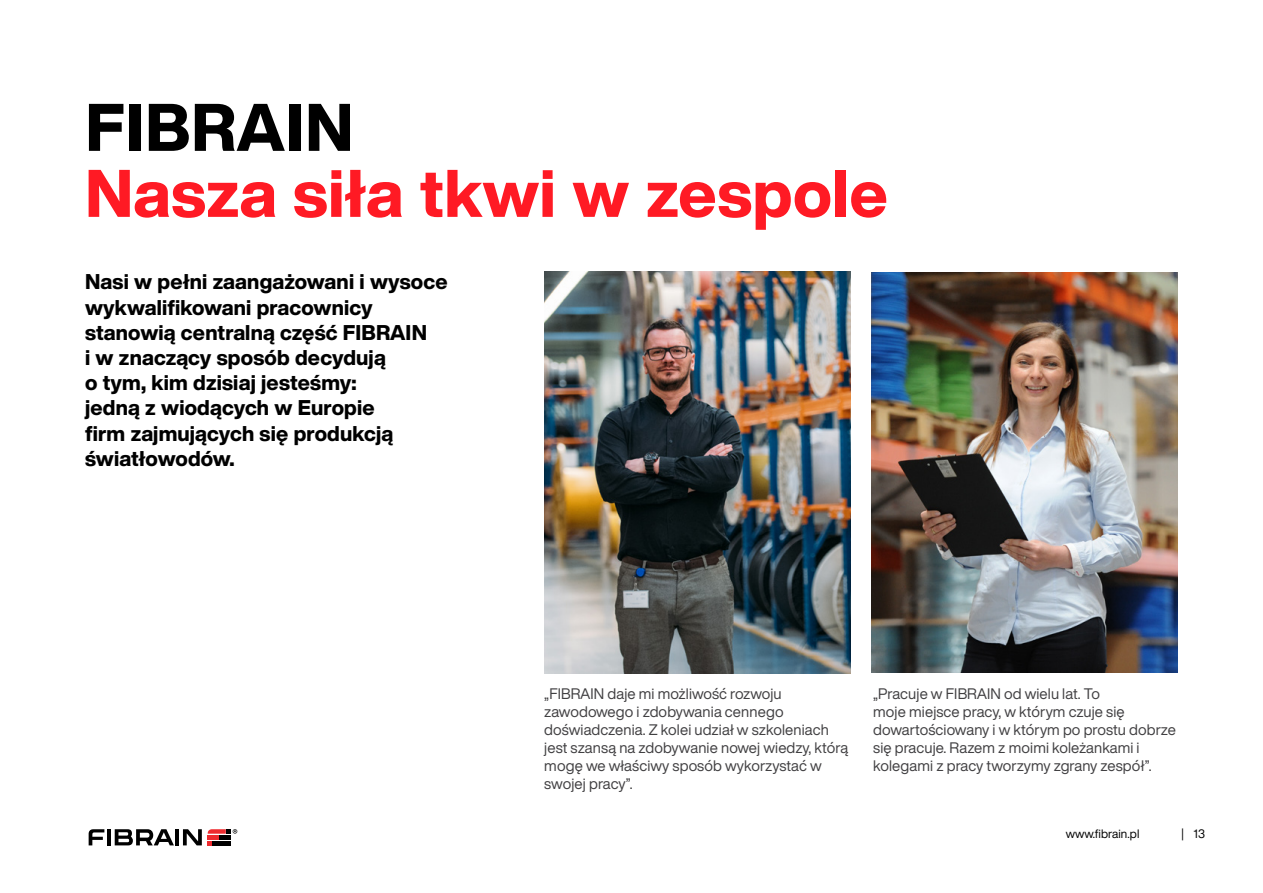
<style>
.page{position:relative;width:1263px;height:893px;background:#fff}
.page>*{position:absolute;margin:0;border:0;box-sizing:border-box;transform-origin:0 0}
.t1{font:800 66px "Helvetica Now Display";letter-spacing:.01em;color:#ff1a24}
.t2{font:800 66px "Helvetica Now Display";letter-spacing:.02em;color:#000}
.t3{font:800 21px/25.2px "Helvetica Now Display";letter-spacing:.01em;color:#000}
.t4{font:15px/18px "Helvetica Now Display";letter-spacing:.01em;color:#414042}
.t5{font:12px "Helvetica Now Display";letter-spacing:.01em;color:#000}
</style>
<div class="page">
<hr style="left:107px;top:829px;width:4px;height:16px;background:#000">
<svg style="left:115px;top:829px;width:59px;height:16px"></svg>
<hr style="left:175px;top:829px;width:4px;height:16px;background:#000">
<svg style="left:183px;top:829px;width:19px;height:16px"></svg>
<svg style="left:89px;top:829px;width:15px;height:16px"></svg>
<div style="left:219px;top:835px;width:11px;height:5px;background:#000"></div>
<div style="left:208px;top:835px;width:11px;height:5px;background:#ee2b2f"></div>
<hr style="left:212px;top:841px;width:18px;height:4px;background:#000">
<svg style="left:208px;top:841px;width:4px;height:4px"></svg>
<svg style="left:208px;top:829px;width:29px;height:5px"></svg>
<img style="left:544px;top:271px;width:306px;height:403px">
<img style="left:872px;top:272px;width:306px;height:401px">
<h1 class="t2" style="left:85px;top:82px;width:270px">FIBRAIN</h1>
<h1 class="t1" style="left:85px;top:148px;width:804px">Nasza siła tkwi w zespole</h1>
<h2 class="t3" style="left:85px;top:269px;width:364px">Nasi w pełni zaangażowani i wysoce wykwalifikowani pracownicy stanowią centralną część FIBRAIN<br>i w znaczący sposób decydują<br>o tym, kim dzisiaj jesteśmy:<br>jedną z wiodących w Europie<br>firm zajmujących się produkcją światłowodów.</h2>
<p class="t4" style="left:544px;top:684px;width:305px">„FIBRAIN daje mi możliwość rozwoju zawodowego i zdobywania cennego doświadczenia. Z kolei udział w szkoleniach jest szansą na zdobywanie nowej wiedzy, którą mogę we właściwy sposób wykorzystać w swojej pracy”.</p>
<p class="t4" style="left:873px;top:685px;width:304px">„Pracuje w FIBRAIN od wielu lat. To<br>moje miejsce pracy, w którym czuje się dowartościowany i w którym po prostu dobrze się pracuje. Razem z moimi koleżankami i kolegami z pracy tworzymy zgrany zespół”.</p>
<p class="t5" style="left:1066px;top:825px;width:75px">www.fibrain.pl</p>
<p class="t5" style="left:1181px;top:825px;width:25px">| 13</p>
</div>
